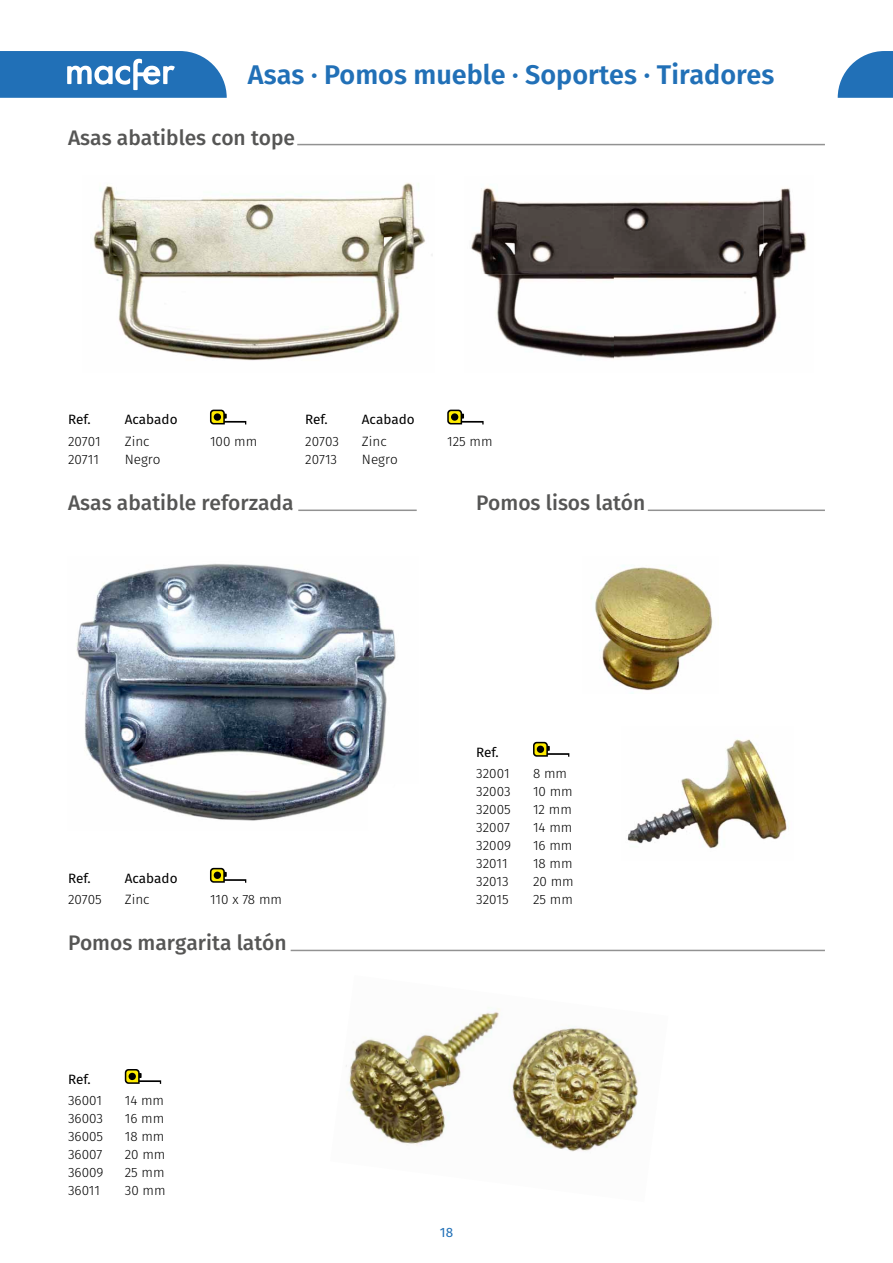
<style>
.page{position:relative;width:893px;height:1263px;background:#fff}
.page>*{position:absolute;margin:0;border:0;box-sizing:border-box;transform-origin:0 0}
.t1{font:600 27px "Fira Sans";color:#2170b7}
.t2{font:500 21px "Fira Sans";color:#565655}
.t3{font:300 13.5px/18px "Fira Sans";color:#000}
.t4{font:13.5px "Fira Sans";color:#000}
.t5{font:13.5px "Fira Sans";color:#2170b7}
</style>
<div class="page">
<hr style="left:297px;top:144px;width:528px;height:1px;background:#929292">
<hr style="left:648px;top:509px;width:177px;height:2px;background:#929292">
<hr style="left:298px;top:509px;width:119px;height:2px;background:#929292">
<hr style="left:291px;top:950px;width:534px;height:1px;background:#929292">
<img style="left:471px;top:187px;width:336px;height:172px">
<img style="left:76px;top:563px;width:320px;height:258px">
<img style="left:591px;top:565px;width:122px;height:128px">
<img style="left:627px;top:739px;width:162px;height:110px">
<svg style="left:210px;top:410px;width:36px;height:14px"></svg>
<div style="left:214px;top:413px;width:7px;height:8px;background:#000;border-radius:50%"></div>
<svg style="left:210px;top:868px;width:36px;height:15px"></svg>
<div style="left:214px;top:872px;width:7px;height:7px;background:#000;border-radius:50%"></div>
<svg style="left:125px;top:1069px;width:36px;height:15px"></svg>
<div style="left:129px;top:1073px;width:7px;height:7px;background:#000;border-radius:50%"></div>
<svg style="left:533px;top:742px;width:36px;height:15px"></svg>
<div style="left:537px;top:746px;width:7px;height:7px;background:#000;border-radius:50%"></div>
<svg style="left:447px;top:410px;width:37px;height:14px"></svg>
<div style="left:451px;top:413px;width:7px;height:8px;background:#000;border-radius:50%"></div>
<img style="left:346px;top:1034px;width:101px;height:34px">
<img style="left:447px;top:1007px;width:104px;height:75px">
<img style="left:551px;top:1026px;width:88px;height:69px">
<img style="left:346px;top:1068px;width:101px;height:78px">
<img style="left:435px;top:1082px;width:117px;height:64px">
<img style="left:539px;top:1095px;width:98px;height:57px">
<img style="left:93px;top:183px;width:340px;height:178px">
<svg style="left:838px;top:51px;width:55px;height:47px"></svg>
<svg style="left:0;top:51px;width:227px;height:47px;background:#4385c2"></svg>
<h1 class="t1" style="left:248px;top:50px;width:528px">Asas · Pomos mueble · Soportes · Tiradores</h1>
<h2 class="t2" style="left:68px;top:118px;width:228px">Asas abatibles con tope</h2>
<p class="t4" style="left:68px;top:407px;width:24px">Ref.</p>
<p class="t3" style="left:68px;top:430px;width:34px">20701<br>20711</p>
<p class="t4" style="left:125px;top:407px;width:54px">Acabado</p>
<p class="t3" style="left:125px;top:430px;width:37px">Zinc<br>Negro</p>
<p class="t3" style="left:210px;top:430px;width:49px">100 mm</p>
<p class="t4" style="left:305px;top:407px;width:24px">Ref.</p>
<p class="t3" style="left:305px;top:430px;width:35px">20703<br>20713</p>
<p class="t4" style="left:362px;top:407px;width:54px">Acabado</p>
<p class="t3" style="left:362px;top:430px;width:37px">Zinc<br>Negro</p>
<p class="t3" style="left:447px;top:430px;width:47px">125 mm</p>
<h2 class="t2" style="left:68px;top:484px;width:227px">Asas abatible reforzada</h2>
<h2 class="t2" style="left:476px;top:484px;width:171px">Pomos lisos latón</h2>
<p class="t4" style="left:68px;top:866px;width:24px">Ref.</p>
<p class="t3" style="left:68px;top:888px;width:35px">20705</p>
<p class="t4" style="left:125px;top:866px;width:54px">Acabado</p>
<p class="t3" style="left:125px;top:888px;width:26px">Zinc</p>
<p class="t3" style="left:210px;top:888px;width:73px">110 x 78 mm</p>
<h2 class="t2" style="left:68px;top:924px;width:220px">Pomos margarita latón</h2>
<p class="t4" style="left:68px;top:1067px;width:24px">Ref.</p>
<p class="t3" style="left:68px;top:1090px;width:37px;text-align:justify">36001<br>36003<br>36005<br>36007<br>36009<br>36011</p>
<p class="t3" style="left:125px;top:1090px;width:42px;text-align:justify">14 mm 16 mm 18 mm 20 mm 25 mm 30 mm</p>
<p class="t4" style="left:476px;top:740px;width:24px">Ref.</p>
<p class="t3" style="left:476px;top:762px;width:36px">32001<br>32003<br>32005<br>32007<br>32009<br>32011<br>32013<br>32015</p>
<p class="t3" style="left:533px;top:762px;width:42px">8 mm<br>10 mm<br>12 mm<br>14 mm<br>16 mm<br>18 mm<br>20 mm<br>25 mm</p>
<p class="t5" style="left:440px;top:1220px;width:15px">18</p>
</div>
